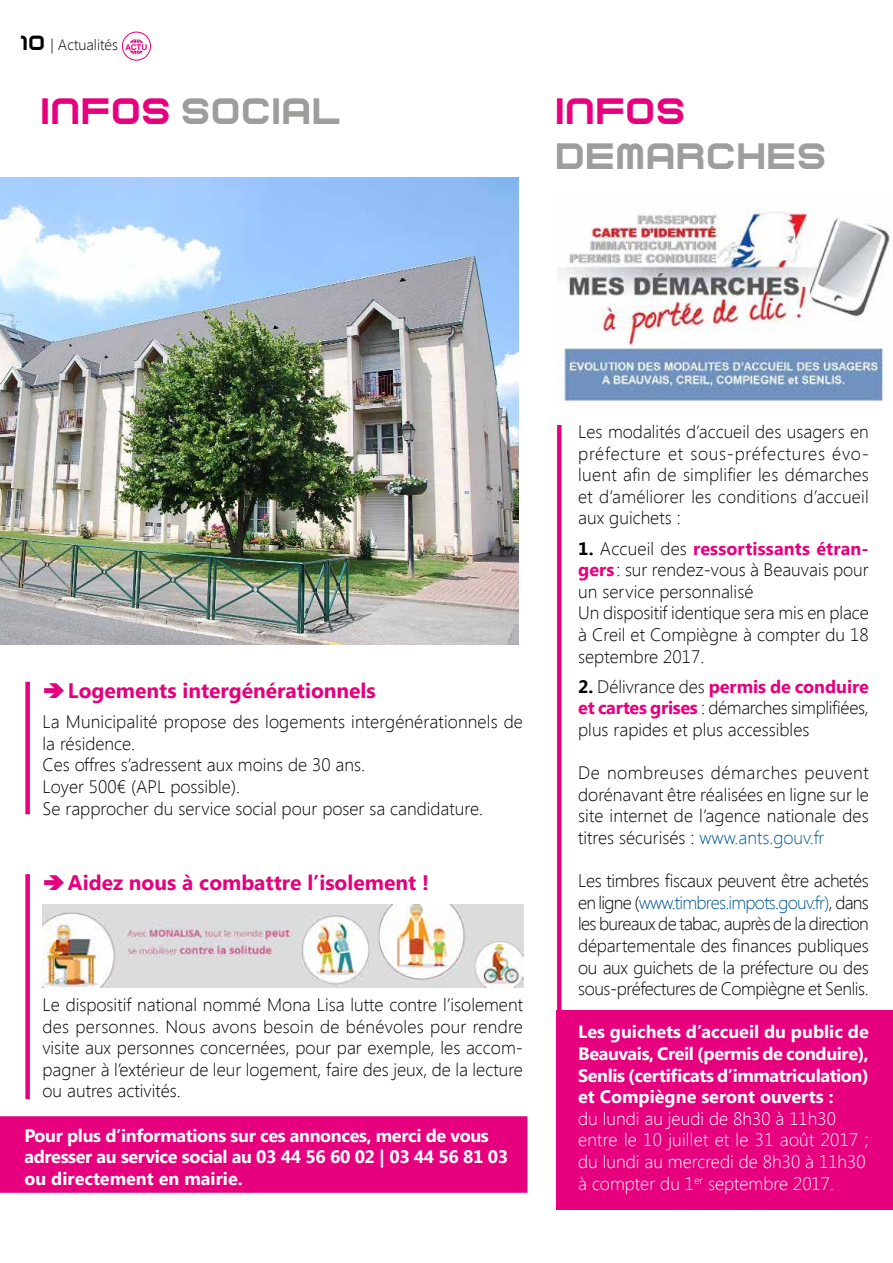
<style>
.page{position:relative;width:893px;height:1263px;background:#fff}
.page>*{position:absolute;margin:0;border:0;box-sizing:border-box;transform-origin:0 0}
.t1{font:37.5px "Curvert";color:#9d9d9c}
.t2{font:37.5px "Curvert";color:#e6007d}
.t3{font:700 21px "Segoe UI";color:#e6007d}
.t4{font:300 18px/21.6px "Segoe UI";color:#000;text-align:justify}
.t5{font:700 18px/21.6px "Segoe UI";letter-spacing:-.02em;color:#fff;text-align:justify}
.t6{font:300 18px/21.6px "Segoe UI";color:#fff}
.t7{font:300 15px "Segoe UI";color:#000}
.s1{font-family:"Curvert";font-weight:400;font-size:21px}
.s2{font-family:"Helvetica Neue LT Std";font-weight:700;font-size:7.95px;color:#e6007d}
.s3{color:#e6007d}
.s4{font-weight:700}
.s5{font-weight:700;color:#e6007d}
.s6{color:#005a90}
</style>
<div class="page">
<div style="left:556px;top:1010px;width:337px;height:200px;background:#e6007d"></div>
<img style="left:0;top:178px;width:519px;height:467px">
<img style="left:43px;top:904px;width:480px;height:83px">
<div style="left:25px;top:682px;width:5px;height:132px;background:#e6007d"></div>
<div style="left:25px;top:874px;width:5px;height:225px;background:#e6007d"></div>
<div style="left:557px;top:425px;width:5px;height:778px;background:#e6007d"></div>
<div style="left:0;top:1116px;width:527px;height:77px;background:#e6007d"></div>
<img style="left:557px;top:210px;width:334px;height:192px">
<svg style="left:130px;top:39px;width:13px;height:15px"></svg>
<div style="left:122px;top:32px;width:29px;height:28px;border:1px solid #e6007e;border-radius:50%"></div>
<p class="t7" style="left:21px;top:34px;width:127px"><span class="s1">10</span> | Actualités <span class="s2">ACTU</span></p>
<h1 class="t1" style="left:43px;top:96px;width:303px"><span class="s3">INFOS</span> SOCIAL</h1>
<h1 class="t2" style="left:557px;top:96px;width:132px">INFOS</h1>
<h1 class="t1" style="left:557px;top:141px;width:274px">DEMARCHES</h1>
<p class="t3" style="left:68px;top:675px;width:309px">Logements intergénérationnels</p>
<p class="t4" style="left:43px;top:710px;width:482px;text-align:left">La Municipalité propose des logements intergénérationnels de la résidence.<br>Ces offres s’adressent aux moins de 30 ans.<br>Loyer 500€ (APL possible).<br>Se rapprocher du service social pour poser sa candidature.</p>
<p class="t3" style="left:68px;top:868px;width:362px">Aidez nous à combattre l’isolement !</p>
<p class="t4" style="left:42px;top:993px;width:482px">Le dispositif national nommé Mona Lisa lutte contre l’isolement des personnes. Nous avons besoin de bénévoles pour rendre visite aux personnes concernées, pour par exemple, les accom&shy;pagner à l’extérieur de leur logement, faire des jeux, de la lecture ou autres activités.</p>
<p class="t5" style="left:24px;top:1123px;width:485px;text-align:left">Pour plus d’informations sur ces annonces, merci de vous adresser au service social au 03 44 56 60 02 | 03 44 56 81 03 ou directement en mairie.</p>
<p class="t4" style="left:578px;top:420px;width:292px">Les modalités d’accueil des usagers en préfecture et sous-préfectures évo&shy;luent afin de simplifier les démarches et d’améliorer les conditions d’accueil aux guichets :</p>
<p class="t4" style="left:578px;top:537px;width:292px;text-align:left"><span class="s4">1.</span> Accueil des <span class="s5">ressortissants étran&shy;gers</span> : sur rendez-vous à Beauvais pour un service personnalisé<br>Un dispositif identique sera mis en place à Creil et Compiègne à compter du 18 septembre 2017.</p>
<p class="t4" style="left:578px;top:675px;width:292px"><span class="s4">2.</span> Délivrance des <span class="s5">permis de conduire et cartes grises</span> : démarches simplifiées, plus rapides et plus accessibles</p>
<p class="t4" style="left:578px;top:761px;width:292px">De nombreuses démarches peuvent dorénavant être réalisées en ligne sur le site internet de l’agence nationale des titres sécurisés : <span class="s6">www.ants.gouv.fr</span></p>
<p class="t4" style="left:578px;top:869px;width:292px">Les timbres fiscaux peuvent être achetés en ligne (<span class="s6">www.timbres.impots.gouv.fr)</span>, dans les bureaux de tabac, auprès de la direction départementale des finances publiques ou aux guichets de la préfecture ou des sous-préfectures de Compiègne et Senlis.</p>
<p class="t5" style="left:578px;top:1020px;width:292px">Les guichets d’accueil du public de Beauvais, Creil (permis de conduire), Senlis (certificats d’immatriculation) et Compiègne seront ouverts :</p>
<p class="t6" style="left:578px;top:1107px;width:292px">du lundi au jeudi de 8h30 à 11h30 entre le 10 juillet et le 31 août 2017 ; du lundi au mercredi de 8h30 à 11h30 à compter du 1<sup>er</sup> septembre 2017.</p>
</div>
